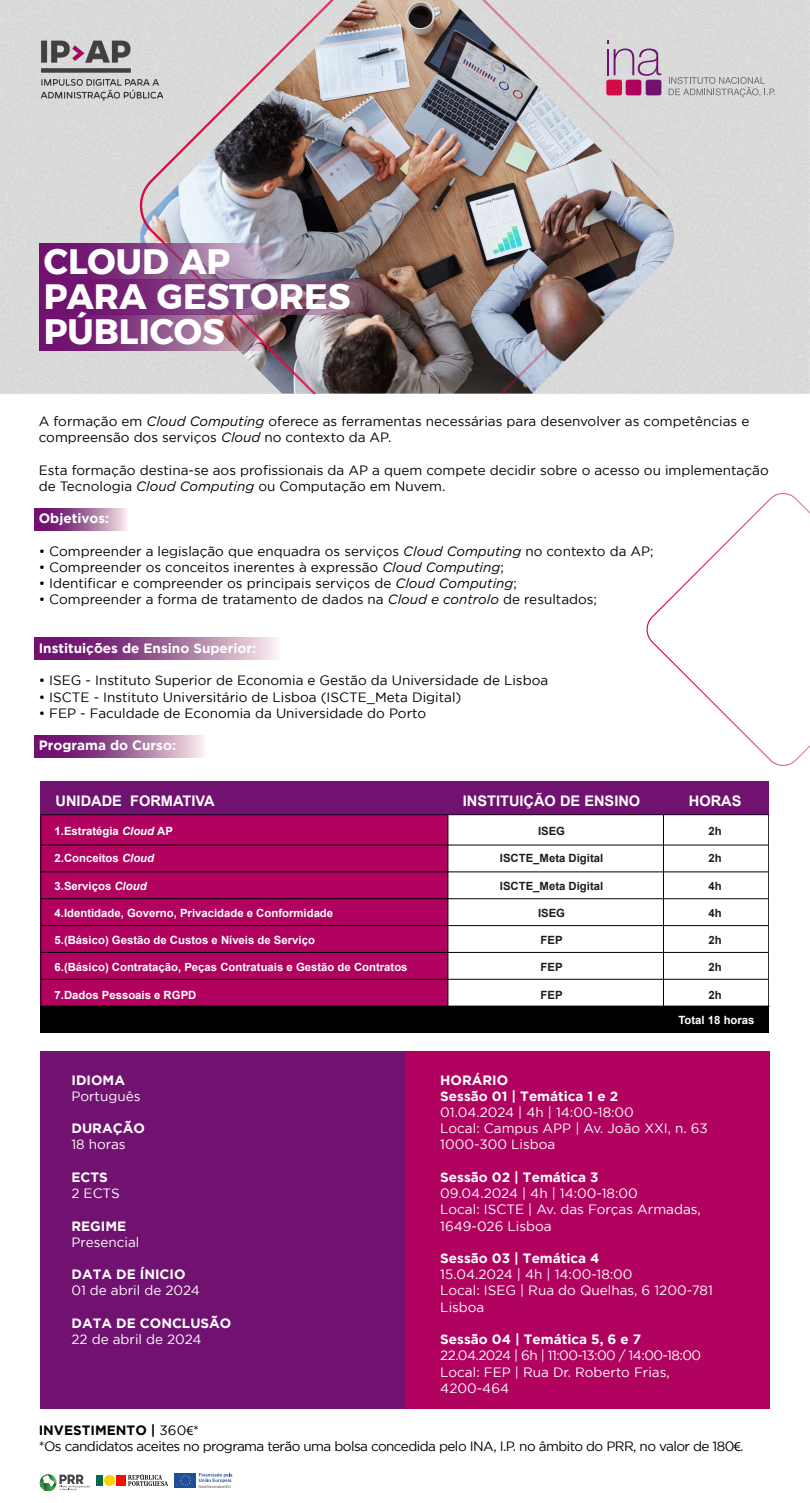
<style>
.page{position:relative;width:810px;height:1503px;background:#fff}
.page>*{position:absolute;margin:0;border:0;box-sizing:border-box;transform-origin:0 0}
.t1{font:700 35.17px/35.2px "Argentum Sans";color:#fff}
.t2{font:700 14.55px "Arial";color:#fff}
.t3{font:13.5px/16.2px "Gotham";color:#000}
.t4{font:13.5px/16.2px "Gotham";color:#fff}
.t5{font:700 13.5px/16.2px "Gotham";color:#fff}
.t6{font:13.5px/16.2px "Gotham";letter-spacing:-.04em;color:#000}
.t7{font:700 11.32px "Arial";color:#fff}
.t8{font:700 11.32px "Arial";color:#1d1d1b}
.t9{font:3.9px "Arial";color:#5a5b62}
.s1{font-style:italic}
.s2{font-weight:700}
.s3{font-family:"Myriad Pro"}
</style>
<div class="page">
<svg style="left:646px;top:493px;width:164px;height:273px"></svg>
<div style="left:0;top:0;width:810px;height:394px;background:#dadad9"></div>
<img style="left:134px;top:0;width:548px;height:394px">
<svg style="left:39px;top:244px;width:241px;height:35px;background:#8f5690"></svg>
<svg style="left:34px;top:508px;width:93px;height:22px;background:#9f639a"></svg>
<svg style="left:34px;top:637px;width:244px;height:22px;background:#a0649b"></svg>
<svg style="left:34px;top:735px;width:170px;height:22px;background:#a0649b"></svg>
<svg style="left:39px;top:315px;width:235px;height:35px;background:#8d4b81"></svg>
<svg style="left:39px;top:279px;width:357px;height:36px;background:#793b72"></svg>
<img style="left:39px;top:33px;width:129px;height:68px">
<div style="left:606px;top:80px;width:16px;height:15px;background:#d20d44;border-radius:2px"></div>
<div style="left:626px;top:80px;width:15px;height:15px;background:#b1015c;border-radius:2px"></div>
<div style="left:646px;top:80px;width:15px;height:15px;background:#711271;border-radius:2px"></div>
<svg style="left:607px;top:40px;width:1px;height:35px"></svg>
<svg style="left:614px;top:49px;width:47px;height:27px"></svg>
<svg style="left:669px;top:77px;width:106px;height:20px;background:#c3c3c3"></svg>
<div style="left:40px;top:1051px;width:365px;height:357px;background:#711271"></div>
<div style="left:405px;top:1051px;width:365px;height:357px;background:#b0025e"></div>
<div style="left:40px;top:781px;width:729px;height:34px;background:#711271"></div>
<svg style="left:40px;top:814px;width:729px;height:219px;fill:#b0025e"></svg>
<hr style="left:41px;top:845px;width:728px;height:1px;background:#000">
<hr style="left:41px;top:871px;width:728px;height:1px;background:#000">
<hr style="left:41px;top:898px;width:728px;height:1px;background:#000">
<hr style="left:41px;top:925px;width:728px;height:1px;background:#000">
<hr style="left:41px;top:952px;width:728px;height:1px;background:#000">
<hr style="left:41px;top:979px;width:728px;height:1px;background:#000">
<hr style="left:41px;top:1006px;width:729px;height:1px;background:#000">
<hr style="left:448px;top:815px;width:1px;height:191px;background:#000">
<hr style="left:663px;top:815px;width:1px;height:191px;background:#000">
<svg style="left:174px;top:1473px;width:1px;height:15px"></svg>
<div style="left:175px;top:1473px;width:21px;height:15px;background:#204d9c"></div>
<svg style="left:180px;top:1475px;width:11px;height:11px"></svg>
<svg style="left:199px;top:1473px;width:33px;height:10px"></svg>
<svg style="left:40px;top:1474px;width:50px;height:17px"></svg>
<div style="left:116px;top:1475px;width:10px;height:11px;background:#f00f00"></div>
<div style="left:96px;top:1475px;width:7px;height:11px;background:#046a48"></div>
<div style="left:104px;top:1475px;width:11px;height:11px;background:#ffd100;border-radius:50%"></div>
<svg style="left:128px;top:1474px;width:40px;height:12px"></svg>
<h1 class="t1" style="left:44px;top:243px;width:308px">CLOUD AP<br>PARA GESTORES<br>PÚBLICOS</h1>
<p class="t3" style="left:39px;top:413px;width:712px">A formação em <span class="s1">Cloud Computing</span> oferece as ferramentas necessárias para desenvolver as competências e compreensão dos serviços <span class="s1">Cloud</span> no contexto da AP.</p>
<p class="t3" style="left:39px;top:461px;width:731px">Esta formação destina-se aos profissionais da AP a quem compete decidir sobre o acesso ou implementação de Tecnologia <span class="s1">Cloud Computing</span> ou Computação em Nuvem.</p>
<p class="t5" style="left:39px;top:510px;width:72px">Objetivos:</p>
<p class="t3" style="left:39px;top:543px;width:616px">• Compreender a legislação que enquadra os serviços <span class="s1">Cloud Computing</span> no contexto da AP;</p>
<p class="t3" style="left:39px;top:559px;width:467px">• Compreender os conceitos inerentes à expressão <span class="s1">Cloud Computing</span>;</p>
<p class="t3" style="left:39px;top:575px;width:480px">• Identificar e compreender os principais serviços de <span class="s1">Cloud Computing</span>;</p>
<p class="t3" style="left:39px;top:591px;width:560px">• Compreender a forma de tratamento de dados na <span class="s1">Cloud e controlo</span> de resultados;</p>
<p class="t5" style="left:39px;top:640px;width:219px">Instituições de Ensino Superior:</p>
<p class="t3" style="left:39px;top:672px;width:511px">• ISEG - Instituto Superior de Economia e Gestão da Universidade de Lisboa</p>
<p class="t3" style="left:39px;top:689px;width:424px">• ISCTE - Instituto Universitário de Lisboa (ISCTE_Meta Digital)</p>
<p class="t3" style="left:39px;top:705px;width:389px">• FEP - Faculdade de Economia da Universidade do Porto</p>
<p class="t5" style="left:39px;top:737px;width:139px">Programa do Curso:</p>
<p class="t2" style="left:56px;top:791px;width:161px">UNIDADE FORMATIVA</p>
<p class="t2" style="left:463px;top:791px;width:179px">INSTITUIÇÃO DE ENSINO</p>
<p class="t2" style="left:689px;top:791px;width:54px">HORAS</p>
<p class="t7" style="left:55px;top:824px;width:120px">1.Estratégia <span class="s1">Cloud</span> AP</p>
<p class="t7" style="left:55px;top:851px;width:101px">2.Conceitos <span class="s1">Cloud</span></p>
<p class="t7" style="left:55px;top:878px;width:94px">3.Serviços <span class="s1">Cloud</span></p>
<p class="t7" style="left:55px;top:905px;width:280px">4.Identidade, Governo, Privacidade e Conformidade</p>
<p class="t7" style="left:55px;top:933px;width:262px">5.(Básico) Gestão de Custos e Níveis de Serviço</p>
<p class="t7" style="left:55px;top:960px;width:355px">6.(Básico) Contratação, Peças Contratuais e Gestão de Contratos</p>
<p class="t7" style="left:55px;top:987px;width:143px">7.Dados Pessoais e RGPD</p>
<p class="t8" style="left:538px;top:824px;width:29px">ISEG</p>
<p class="t8" style="left:500px;top:851px;width:105px">ISCTE_Meta Digital</p>
<p class="t8" style="left:500px;top:878px;width:105px">ISCTE_Meta Digital</p>
<p class="t8" style="left:538px;top:905px;width:29px">ISEG</p>
<p class="t8" style="left:541px;top:933px;width:24px">FEP</p>
<p class="t8" style="left:541px;top:960px;width:24px">FEP</p>
<p class="t8" style="left:541px;top:987px;width:24px">FEP</p>
<p class="t8" style="left:709px;top:824px;width:15px">2h</p>
<p class="t8" style="left:709px;top:851px;width:15px">2h</p>
<p class="t8" style="left:709px;top:878px;width:15px">4h</p>
<p class="t8" style="left:709px;top:905px;width:15px">4h</p>
<p class="t8" style="left:709px;top:933px;width:15px">2h</p>
<p class="t8" style="left:709px;top:960px;width:15px">2h</p>
<p class="t8" style="left:709px;top:987px;width:15px">2h</p>
<p class="t7" style="left:679px;top:1012px;width:78px">Total 18 horas</p>
<p class="t5" style="left:71px;top:1071px;width:55px">IDIOMA</p>
<p class="t4" style="left:71px;top:1088px;width:70px">Português</p>
<p class="t5" style="left:71px;top:1120px;width:75px">DURAÇÃO</p>
<p class="t4" style="left:71px;top:1136px;width:56px">18 horas</p>
<p class="t5" style="left:71px;top:1169px;width:38px">ECTS</p>
<p class="t4" style="left:71px;top:1185px;width:50px">2 ECTS</p>
<p class="t5" style="left:71px;top:1217px;width:56px">REGIME</p>
<p class="t4" style="left:71px;top:1234px;width:69px">Presencial</p>
<p class="t5" style="left:71px;top:1266px;width:116px">DATA DE ÍNICIO</p>
<p class="t4" style="left:71px;top:1282px;width:130px">01 de abril de 2024</p>
<p class="t5" style="left:71px;top:1315px;width:161px">DATA DE CONCLUSÃO</p>
<p class="t4" style="left:71px;top:1331px;width:132px">22 de abril de 2024</p>
<p class="t5" style="left:440px;top:1071px;width:179px">HORÁRIO<br>Sessão 01 | Temática 1 e 2</p>
<p class="t4" style="left:440px;top:1104px;width:269px">01.04.2024 | 4h | 14:00-18:00<br>Local: Campus APP | Av. João XXI, n. 63<br>1000-300 Lisboa</p>
<p class="t5" style="left:440px;top:1169px;width:160px">Sessão 02 | Temática 3</p>
<p class="t4" style="left:440px;top:1185px;width:262px">09.04.2024 | 4h | 14:00-18:00<br>Local: ISCTE | Av. das Forças Armadas,<br>1649-026 Lisboa</p>
<p class="t5" style="left:440px;top:1250px;width:161px">Sessão 03 | Temática 4</p>
<p class="t4" style="left:440px;top:1266px;width:274px">15.04.2024 | 4h | 14:00-18:00<br>Local: ISEG | Rua do Quelhas, 6 1200-781<br>Lisboa</p>
<p class="t5" style="left:440px;top:1331px;width:203px">Sessão 04 | Temática 5, 6 e 7</p>
<p class="t4" style="left:440px;top:1347px;width:262px">22.04.2024 | 6h | 11:00-13:00 / 14:00-18:00<br>Local: FEP | Rua Dr. Roberto Frias,<br>4200-464</p>
<p class="t6" style="left:39px;top:1421px;width:706px"><span class="s2">INVESTIMENTO |</span> 360<span class="s3">€</span>*<br>*Os candidatos aceites no programa terão uma bolsa concedida pelo INA, I.P. no âmbito do PRR, no valor de 180<span class="s3">€</span>.</p>
<p class="t9" style="left:199px;top:1484px;width:34px">NextGenerationEU</p>
</div>
